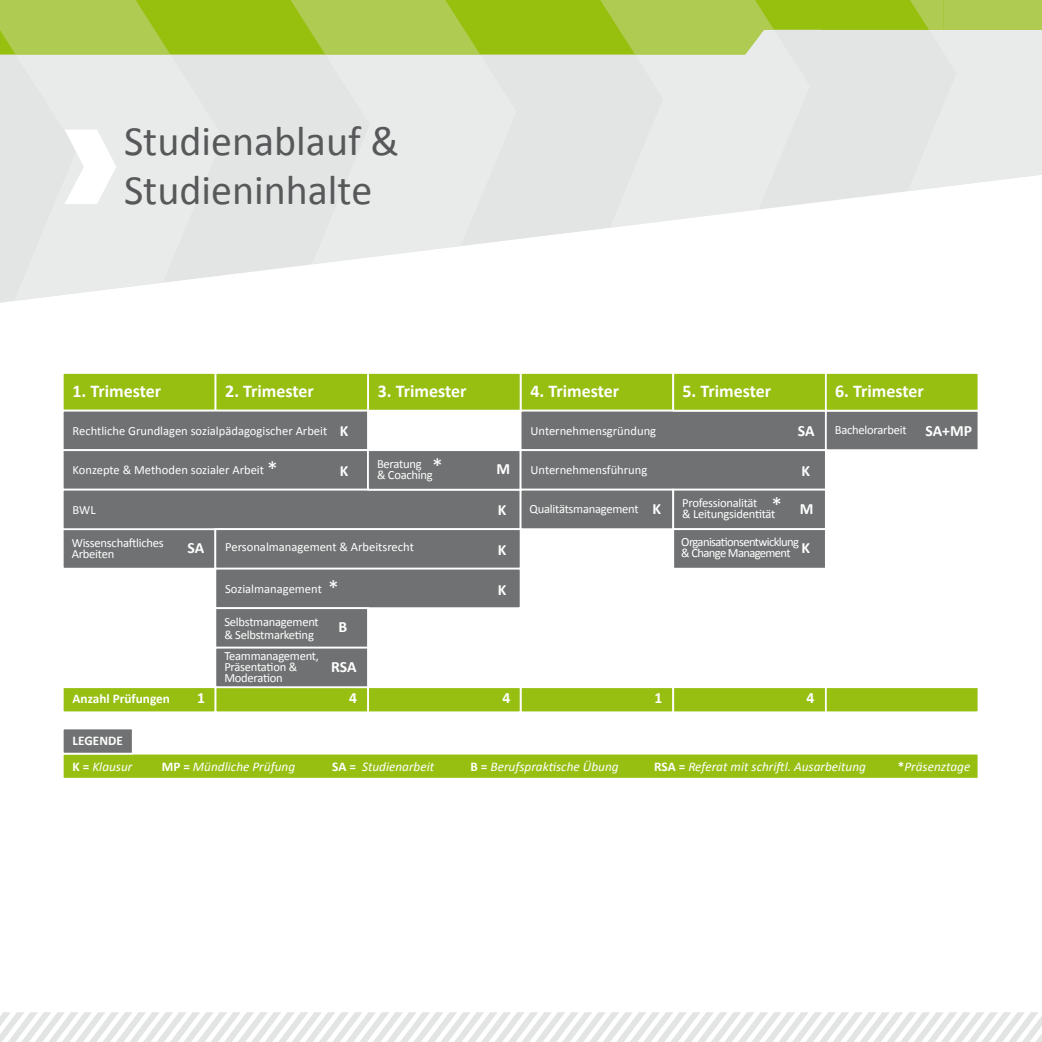
<style>
.page{position:relative;width:1042px;height:1042px;background:#fff}
.page>*{position:absolute;margin:0;border:0;box-sizing:border-box;transform-origin:0 0}
.t1{font:42px/49px "Calibri";color:#58585a}
.t2{font:21.53px "Calibri";color:#fff}
.t3{font:700 18.03px "Calibri";color:#fff}
.t4{font:700 15.58px "Calibri";letter-spacing:-.01em;color:#fff}
.t5{font:italic 13.3px "Calibri";color:#fff}
.t6{font:700 13.3px "Calibri";color:#fff}
.t7{font:12.6px/10.8px "Calibri";letter-spacing:-.02em;color:#fff}
.t8{font:12.6px "Calibri";color:#fff}
.t9{font:12.6px/10.8px "Calibri";letter-spacing:-.05em;color:#fff}
.s1{font-weight:700;font-size:15.58px}
.s2{font-weight:700;font-style:normal}
</style>
<div class="page">
<svg style="left:0;top:55px;width:821px;height:248px;fill:#e3e4e4"></svg>
<div style="left:170px;top:0;width:651px;height:55px;background:#97bf0d"></div>
<svg style="left:3px;top:283px;width:160px;height:20px"></svg>
<div style="left:14px;top:55px;width:209px;height:246px;background:#e9eaea"></div>
<svg style="left:0;top:0;width:170px;height:55px;background:#adc94a"></svg>
<svg style="left:290px;top:0;width:226px;height:301px"></svg>
<svg style="left:590px;top:0;width:220px;height:275px"></svg>
<svg style="left:821px;top:0;width:221px;height:202px;background:#dde3cd"></svg>
<svg style="left:0;top:1012px;width:1042px;height:30px"></svg>
<svg style="left:64px;top:129px;width:52px;height:75px"></svg>
<div style="left:520px;top:687px;width:153px;height:25px;background:#97bf12"></div>
<div style="left:520px;top:686px;width:154px;height:27px;border:2px solid #fff"></div>
<div style="left:368px;top:687px;width:152px;height:25px;background:#97bf12"></div>
<div style="left:367px;top:686px;width:154px;height:27px;border:2px solid #fff"></div>
<div style="left:215px;top:687px;width:153px;height:25px;background:#97bf12"></div>
<div style="left:214px;top:686px;width:155px;height:27px;border:2px solid #fff"></div>
<div style="left:63px;top:687px;width:152px;height:25px;background:#97bf12"></div>
<div style="left:62px;top:686px;width:154px;height:27px;border:2px solid #fff"></div>
<div style="left:673px;top:687px;width:153px;height:25px;background:#97bf12"></div>
<div style="left:672px;top:686px;width:155px;height:27px;border:2px solid #fff"></div>
<div style="left:826px;top:687px;width:152px;height:25px;background:#97bf12"></div>
<div style="left:825px;top:686px;width:154px;height:27px;border:2px solid #fff"></div>
<div style="left:520px;top:373px;width:153px;height:38px;background:#97bf12"></div>
<div style="left:520px;top:372px;width:154px;height:39px;border:2px solid #fff"></div>
<div style="left:368px;top:373px;width:152px;height:38px;background:#97bf12"></div>
<div style="left:367px;top:372px;width:154px;height:39px;border:2px solid #fff"></div>
<div style="left:215px;top:373px;width:153px;height:38px;background:#97bf12"></div>
<div style="left:214px;top:372px;width:155px;height:39px;border:2px solid #fff"></div>
<div style="left:63px;top:373px;width:152px;height:38px;background:#97bf12"></div>
<div style="left:62px;top:372px;width:154px;height:39px;border:2px solid #fff"></div>
<div style="left:63px;top:411px;width:305px;height:39px;background:#707172"></div>
<div style="left:62px;top:410px;width:307px;height:41px;border:2px solid #fff"></div>
<div style="left:63px;top:529px;width:152px;height:40px;background:#707172"></div>
<div style="left:62px;top:528px;width:154px;height:41px;border:2px solid #fff"></div>
<div style="left:63px;top:450px;width:305px;height:40px;background:#707172"></div>
<div style="left:62px;top:449px;width:307px;height:41px;border:2px solid #fff"></div>
<div style="left:63px;top:490px;width:457px;height:39px;background:#707172"></div>
<div style="left:62px;top:489px;width:459px;height:41px;border:2px solid #fff"></div>
<div style="left:215px;top:529px;width:305px;height:40px;background:#707172"></div>
<div style="left:214px;top:528px;width:307px;height:41px;border:2px solid #fff"></div>
<div style="left:215px;top:569px;width:305px;height:39px;background:#707172"></div>
<div style="left:214px;top:568px;width:307px;height:41px;border:2px solid #fff"></div>
<div style="left:215px;top:608px;width:153px;height:40px;background:#707172"></div>
<div style="left:214px;top:607px;width:155px;height:41px;border:2px solid #fff"></div>
<div style="left:215px;top:648px;width:153px;height:39px;background:#707172"></div>
<div style="left:214px;top:647px;width:155px;height:41px;border:2px solid #fff"></div>
<div style="left:368px;top:450px;width:152px;height:40px;background:#707172"></div>
<div style="left:367px;top:449px;width:154px;height:41px;border:2px solid #fff"></div>
<div style="left:520px;top:411px;width:306px;height:39px;background:#707172"></div>
<div style="left:520px;top:410px;width:307px;height:41px;border:2px solid #fff"></div>
<div style="left:520px;top:450px;width:306px;height:40px;background:#707172"></div>
<div style="left:520px;top:449px;width:307px;height:41px;border:2px solid #fff"></div>
<div style="left:520px;top:490px;width:153px;height:39px;background:#707172"></div>
<div style="left:520px;top:489px;width:154px;height:41px;border:2px solid #fff"></div>
<div style="left:673px;top:490px;width:153px;height:39px;background:#707172"></div>
<div style="left:672px;top:489px;width:155px;height:41px;border:2px solid #fff"></div>
<div style="left:673px;top:529px;width:153px;height:40px;background:#707172"></div>
<div style="left:672px;top:528px;width:155px;height:41px;border:2px solid #fff"></div>
<div style="left:826px;top:411px;width:152px;height:39px;background:#707172"></div>
<div style="left:825px;top:410px;width:154px;height:41px;border:2px solid #fff"></div>
<div style="left:673px;top:373px;width:153px;height:38px;background:#97bf12"></div>
<div style="left:672px;top:372px;width:155px;height:39px;border:2px solid #fff"></div>
<div style="left:826px;top:373px;width:152px;height:38px;background:#97bf12"></div>
<div style="left:825px;top:372px;width:154px;height:39px;border:2px solid #fff"></div>
<div style="left:63px;top:753px;width:915px;height:26px;background:#97bf12"></div>
<div style="left:62px;top:753px;width:917px;height:26px;border:2px solid #fff"></div>
<div style="left:63px;top:728px;width:70px;height:25px;background:#707172"></div>
<div style="left:62px;top:727px;width:72px;height:27px;border:2px solid #fff"></div>
<h1 class="t1" style="left:124px;top:116px;width:276px">Studienablauf &amp;<br>Studieninhalte</h1>
<p class="t4" style="left:692px;top:379px;width:79px">5. Trimester</p>
<h3 class="t3" style="left:72px;top:380px;width:90px">1. Trimester</h3>
<h3 class="t3" style="left:225px;top:380px;width:90px">2. Trimester</h3>
<h3 class="t3" style="left:378px;top:380px;width:90px">3. Trimester</h3>
<h3 class="t3" style="left:530px;top:380px;width:90px">4. Trimester</h3>
<h3 class="t3" style="left:682px;top:380px;width:90px">5. Trimester</h3>
<h3 class="t3" style="left:835px;top:380px;width:90px">6. Trimester</h3>
<p class="t7" style="left:835px;top:424px;width:73px">Bachelorarbeit</p>
<p class="t8" style="left:73px;top:422px;width:256px">Rechtliche Grundlagen sozialpädagogischer Arbeit</p>
<p class="t4" style="left:953px;top:421px;width:24px">MP</p>
<p class="t8" style="left:530px;top:422px;width:127px">Unternehmensgründung</p>
<p class="t4" style="left:798px;top:421px;width:18px">SA</p>
<p class="t8" style="left:530px;top:462px;width:118px">Unternehmensführung</p>
<p class="t4" style="left:801px;top:461px;width:10px">K</p>
<p class="t7" style="left:530px;top:503px;width:133px">Qualitätsmanagement <span class="s1">K</span></p>
<p class="t7" style="left:682px;top:498px;width:95px">Professionalität<br>&amp; Leitungsidentität</p>
<p class="t4" style="left:800px;top:498px;width:15px">M</p>
<p class="t4" style="left:801px;top:538px;width:10px">K</p>
<p class="t4" style="left:925px;top:421px;width:48px">SA+MP</p>
<p class="t4" style="left:340px;top:421px;width:10px">K</p>
<h2 class="t2" style="left:267px;top:455px;width:12px">*</h2>
<h2 class="t2" style="left:432px;top:453px;width:12px">*</h2>
<p class="t7" style="left:377px;top:458px;width:57px">Beratung &amp; Coaching</p>
<p class="t4" style="left:496px;top:459px;width:15px">M</p>
<p class="t8" style="left:73px;top:462px;width:193px">Konzepte &amp; Methoden sozialer Arbeit</p>
<p class="t4" style="left:340px;top:461px;width:10px">K</p>
<p class="t7" style="left:73px;top:504px;width:25px">BWL</p>
<p class="t4" style="left:498px;top:500px;width:10px">K</p>
<p class="t8" style="left:225px;top:539px;width:190px">Personalmanagement &amp; Arbeitsrecht</p>
<p class="t4" style="left:498px;top:539px;width:10px">K</p>
<p class="t8" style="left:225px;top:580px;width:98px">Sozialmanagement</p>
<p class="t4" style="left:498px;top:580px;width:10px">K</p>
<p class="t7" style="left:224px;top:615px;width:96px;line-height:12.6px">Selbstmanagement &amp; Selbstmarketing</p>
<p class="t4" style="left:338px;top:617px;width:10px">B</p>
<p class="t7" style="left:224px;top:651px;width:96px">Teammanagement,<br>Präsentation &amp;<br>Moderation</p>
<p class="t4" style="left:331px;top:656px;width:27px">RSA</p>
<h2 class="t2" style="left:771px;top:492px;width:12px">*</h2>
<p class="t9" style="left:681px;top:536px;width:119px">Organisationsentwicklung &amp; Change Management</p>
<p class="t7" style="left:72px;top:537px;width:94px">Wissenschaftliches<br>Arbeiten</p>
<p class="t4" style="left:187px;top:538px;width:18px">SA</p>
<h2 class="t2" style="left:328px;top:574px;width:12px">*</h2>
<p class="t6" style="left:73px;top:690px;width:99px">Anzahl Prüfungen</p>
<p class="t4" style="left:197px;top:688px;width:9px">1</p>
<p class="t4" style="left:349px;top:688px;width:9px">4</p>
<p class="t4" style="left:502px;top:688px;width:9px">4</p>
<p class="t4" style="left:654px;top:688px;width:9px">1</p>
<p class="t4" style="left:806px;top:688px;width:9px">4</p>
<p class="t6" style="left:73px;top:732px;width:52px">LEGENDE</p>
<p class="t5" style="left:73px;top:757px;width:61px"><span class="s2">K =</span> Klausur</p>
<p class="t5" style="left:162px;top:757px;width:135px"><span class="s2">MP =</span> Mündliche Prüfung</p>
<p class="t5" style="left:332px;top:757px;width:103px"><span class="s2">SA =</span> Studienarbeit</p>
<p class="t5" style="left:470px;top:757px;width:150px"><span class="s2">B =</span> Berufspraktische Übung</p>
<p class="t5" style="left:654px;top:757px;width:213px"><span class="s2">RSA =</span> Referat mit schriftl. Ausarbeitung</p>
<p class="t5" style="left:898px;top:757px;width:74px"><span class="s2">*</span>Präsenztage</p>
</div>
